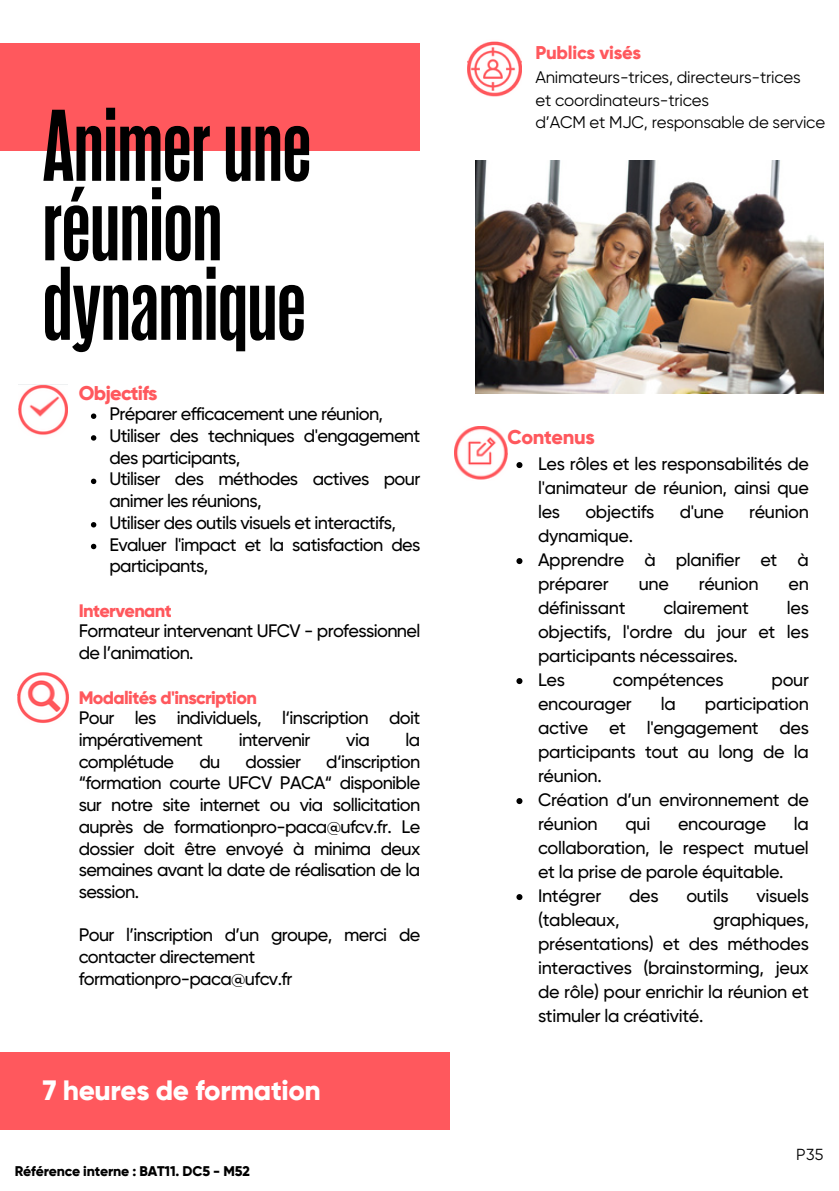
<style>
.page{position:relative;width:839px;height:1191px;background:#fff}
.page>*{position:absolute;margin:0;border:0;box-sizing:border-box;transform-origin:0 0}
.t1{font:600 100px/79.6px "Seriguela";color:#000}
.t2{font:800 28px "Gilroy";letter-spacing:-.015em;color:#fff}
.t3{font:800 20px "Gilroy";letter-spacing:-.02em;color:#ff585d}
.t4{font:800 19.8px "Gilroy";letter-spacing:-.035em;color:#ff585d}
.t5{font:800 18.4px "Gilroy";letter-spacing:-.015em;color:#ff585d}
.t6{font:500 18px/24px "Gilroy";letter-spacing:-.035em;color:#000}
.t7{font:16.8px/22.4px "Gilroy";letter-spacing:-.015em;color:#000}
.t8{font:16px "Gilroy";color:#000}
.t9{font:800 14px "Gilroy";letter-spacing:-.015em;color:#000}
.s1{font-weight:800;color:#ff585d}
</style>
<div class="page">
<div style="left:0;top:43px;width:419px;height:108px;background:#ff585d"></div>
<img style="left:475px;top:161px;width:348px;height:232px">
<img style="left:467px;top:41px;width:54px;height:56px">
<img style="left:454px;top:427px;width:53px;height:53px">
<img style="left:18px;top:384px;width:50px;height:51px">
<img style="left:17px;top:672px;width:51px;height:51px">
<svg style="left:91px;top:414px;width:5px;height:5px"></svg>
<svg style="left:91px;top:435px;width:5px;height:6px"></svg>
<svg style="left:91px;top:479px;width:5px;height:5px"></svg>
<svg style="left:91px;top:522px;width:5px;height:6px"></svg>
<svg style="left:91px;top:544px;width:5px;height:5px"></svg>
<svg style="left:516px;top:462px;width:6px;height:6px"></svg>
<svg style="left:516px;top:558px;width:6px;height:6px"></svg>
<svg style="left:516px;top:678px;width:6px;height:6px"></svg>
<svg style="left:516px;top:798px;width:6px;height:6px"></svg>
<svg style="left:516px;top:894px;width:6px;height:6px"></svg>
<div style="left:0;top:1053px;width:449px;height:77px;background:#ff585d"></div>
<p class="t1" style="left:43px;top:102px;width:270px">Animerune réunion dynamique</p>
<p class="t4" style="left:79px;top:381px;width:80px">Objectifs</p>
<p class="t6" style="left:109px;top:402px;width:275px">Préparer efficacement une réunion,</p>
<p class="t6" style="left:109px;top:425px;width:312px;line-height:21.8px">Utiliser des techniques d'engagement des participants,</p>
<p class="t6" style="left:109px;top:468px;width:312px;line-height:21.8px">Utiliser des méthodes actives pour animer les réunions,</p>
<h3 class="t6" style="left:109px;top:511px;width:288px">Utiliser des outils visuels et interactifs,</h3>
<h3 class="t6" style="left:109px;top:534px;width:312px;line-height:21.8px">Evaluer l'impact et la satisfaction des participants,</h3>
<h3 class="t6" style="left:79px;top:600px;width:343px;line-height:21px"><span class="s1">Intervenant<br></span>Formateur intervenant UFCV - professionnel de l’animation.</h3>
<p class="t6" style="left:79px;top:687px;width:343px;line-height:21px"><span class="s1">Modalités d'inscription<br></span>Pour les individuels, l‘inscription doit impérativement</p>
<p class="t6" style="left:239px;top:728px;width:73px">intervenir</p>
<p class="t6" style="left:346px;top:728px;width:25px">via</p>
<p class="t6" style="left:405px;top:728px;width:16px">la</p>
<p class="t6" style="left:79px;top:750px;width:97px">complétude</p>
<p class="t6" style="left:199px;top:750px;width:23px">du</p>
<p class="t6" style="left:245px;top:750px;width:57px">dossier</p>
<p class="t6" style="left:79px;top:751px;width:343px;line-height:21.8px;text-align:justify;text-indent:247px">d‘inscription “formation courte UFCV PACA“ disponible sur notre site internet ou via sollicitation auprès de formationpro-paca@ufcv.fr. Le dossier doit être envoyé à minima deux semaines avant la date de réalisation de la session.</p>
<h6 class="t6" style="left:79px;top:924px;width:343px;line-height:21.8px">Pour l’inscription d’un groupe, merci de contacter directement formationpro-paca@ufcv.fr</h6>
<h5 class="t2" style="left:43px;top:1073px;width:279px">7 heures de formation</h5>
<p class="t9" style="left:15px;top:1162px;width:236px">Référence interne : BAT11. DC5 - M52</p>
<p class="t5" style="left:535px;top:42px;width:107px">Publics visés</p>
<p class="t7" style="left:535px;top:66px;width:291px">Animateurs-trices, directeurs-trices<br>et coordinateurs-trices<br>d’ACM et MJC, responsable de service</p>
<p class="t3" style="left:507px;top:425px;width:89px">Contenus</p>
<p class="t6" style="left:538px;top:451px;width:272px;text-align:justify">Les rôles et les responsabilités de l'animateur de réunion, ainsi que les</p>
<p class="t6" style="left:585px;top:499px;width:71px">objectifs</p>
<p class="t6" style="left:679px;top:499px;width:46px">d'une</p>
<p class="t6" style="left:749px;top:499px;width:61px">réunion</p>
<p class="t6" style="left:538px;top:523px;width:96px">dynamique.</p>
<h3 class="t6" style="left:538px;top:547px;width:272px">Apprendre à planifier et à préparer</h3>
<h3 class="t6" style="left:638px;top:571px;width:32px">une</h3>
<h3 class="t6" style="left:698px;top:571px;width:61px">réunion</h3>
<h3 class="t6" style="left:788px;top:571px;width:22px">en</h3>
<h3 class="t6" style="left:538px;top:595px;width:89px">définissant</h3>
<h3 class="t6" style="left:663px;top:595px;width:87px">clairement</h3>
<h3 class="t6" style="left:538px;top:595px;width:272px;text-align:justify;text-indent:249px">les objectifs, l'ordre du jour et les participants nécessaires.</h3>
<p class="t6" style="left:538px;top:667px;width:28px">Les</p>
<p class="t6" style="left:613px;top:667px;width:112px">compétences</p>
<p class="t6" style="left:771px;top:667px;width:39px">pour</p>
<p class="t6" style="left:538px;top:691px;width:95px">encourager</p>
<p class="t6" style="left:660px;top:691px;width:17px">la</p>
<p class="t6" style="left:538px;top:691px;width:272px;text-align:justify;text-indent:167px">participation active et l'engagement des participants tout au long de la réunion.</p>
<p class="t6" style="left:538px;top:787px;width:272px">Création d’un environnement de réunion</p>
<p class="t6" style="left:538px;top:811px;width:272px;text-align:justify;text-indent:256px">la collaboration, le respect mutuel et la prise de parole équitable.</p>
<p class="t6" style="left:538px;top:883px;width:65px">Intégrer</p>
<p class="t6" style="left:629px;top:883px;width:31px">des</p>
<p class="t6" style="left:686px;top:883px;width:44px">outils</p>
<p class="t6" style="left:756px;top:883px;width:54px">visuels</p>
<p class="t6" style="left:538px;top:907px;width:83px">(tableaux,</p>
<p class="t6" style="left:625px;top:811px;width:26px">qui</p>
<p class="t6" style="left:678px;top:811px;width:90px">encourage</p>
<p class="t6" style="left:538px;top:907px;width:272px;text-align:justify;text-indent:175px">graphiques, présentations) et des méthodes interactives (brainstorming, jeux de rôle) pour enrichir la réunion et stimuler la créativité.</p>
<h2 class="t8" style="left:796px;top:1145px;width:29px">P35</h2>
</div>
